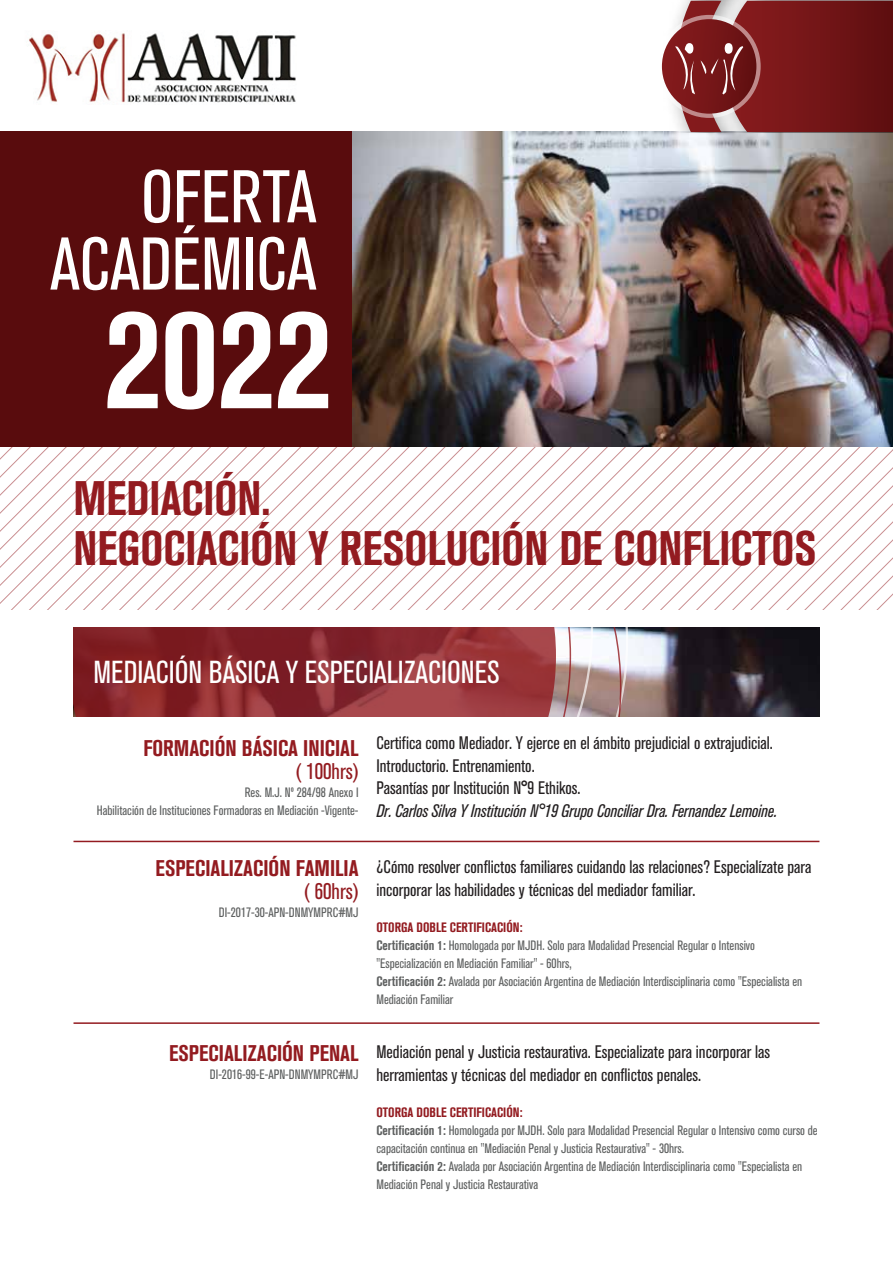
<style>
.page{position:relative;width:893px;height:1263px;background:#fff}
.page>*{position:absolute;margin:0;border:0;box-sizing:border-box;transform-origin:0 0}
.t1{font:700 condensed 143.55px "Akzidenz Grotesk BQ";color:#fff}
.t2{font:condensed 73.8px/67.2px "Akzidenz Grotesk BQ";color:#fff;text-align:right}
.t3{font:700 condensed 48px/49.5px "Akzidenz Grotesk BQ";color:#931b20}
.t4{font:condensed 31.5px "Akzidenz Grotesk BQ";color:#fff}
.t5{font:700 condensed 22.5px "Akzidenz Grotesk BQ";color:#931b20}
.t6{font:condensed 22.5px "Akzidenz Grotesk BQ";color:#931b20}
.t7{font:condensed 18px/22.5px "Akzidenz Grotesk BQ";color:#231f20}
.t8{font:italic condensed 18px "Akzidenz Grotesk BQ";color:#231f20}
.t9{font:condensed 13.5px/18px "Akzidenz Grotesk BQ";color:#5e6060}
.s1{font-weight:700;color:#931b20}
.s2{font-weight:700}
</style>
<div class="page">
<svg style="left:0;top:448px;width:17px;height:161px"></svg>
<svg style="left:17px;top:448px;width:18px;height:161px"></svg>
<svg style="left:35px;top:448px;width:18px;height:161px"></svg>
<svg style="left:53px;top:448px;width:18px;height:161px"></svg>
<svg style="left:71px;top:448px;width:18px;height:161px"></svg>
<svg style="left:89px;top:448px;width:18px;height:161px"></svg>
<svg style="left:107px;top:448px;width:18px;height:161px"></svg>
<svg style="left:125px;top:448px;width:18px;height:161px"></svg>
<svg style="left:143px;top:448px;width:18px;height:161px"></svg>
<svg style="left:161px;top:448px;width:18px;height:161px"></svg>
<svg style="left:179px;top:448px;width:19px;height:161px"></svg>
<svg style="left:198px;top:448px;width:18px;height:161px"></svg>
<svg style="left:216px;top:448px;width:18px;height:161px"></svg>
<svg style="left:234px;top:448px;width:18px;height:161px"></svg>
<svg style="left:252px;top:448px;width:18px;height:161px"></svg>
<svg style="left:270px;top:448px;width:18px;height:161px"></svg>
<svg style="left:288px;top:448px;width:18px;height:161px"></svg>
<svg style="left:306px;top:448px;width:18px;height:161px"></svg>
<svg style="left:324px;top:448px;width:18px;height:161px"></svg>
<svg style="left:342px;top:448px;width:18px;height:161px"></svg>
<svg style="left:360px;top:448px;width:18px;height:161px"></svg>
<svg style="left:378px;top:448px;width:18px;height:161px"></svg>
<svg style="left:396px;top:448px;width:18px;height:161px"></svg>
<svg style="left:414px;top:448px;width:18px;height:161px"></svg>
<svg style="left:432px;top:448px;width:18px;height:161px"></svg>
<svg style="left:450px;top:448px;width:18px;height:161px"></svg>
<svg style="left:468px;top:448px;width:18px;height:161px"></svg>
<svg style="left:486px;top:448px;width:18px;height:161px"></svg>
<svg style="left:504px;top:448px;width:18px;height:161px"></svg>
<svg style="left:522px;top:448px;width:18px;height:161px"></svg>
<svg style="left:540px;top:448px;width:18px;height:161px"></svg>
<svg style="left:558px;top:448px;width:18px;height:161px"></svg>
<svg style="left:576px;top:448px;width:18px;height:161px"></svg>
<svg style="left:594px;top:448px;width:18px;height:161px"></svg>
<svg style="left:612px;top:448px;width:18px;height:161px"></svg>
<svg style="left:630px;top:448px;width:263px;height:161px"></svg>
<img style="left:29px;top:33px;width:267px;height:70px">
<hr style="left:74px;top:841px;width:745px;height:1px;background:#931b20">
<hr style="left:74px;top:1022px;width:745px;height:2px;background:#931b20">
<img style="left:628px;top:627px;width:191px;height:90px">
<svg style="left:74px;top:627px;width:547px;height:90px;background:#933c41"></svg>
<div style="left:0;top:131px;width:353px;height:315px;background:#590c0d"></div>
<img style="left:353px;top:131px;width:540px;height:315px">
<div style="left:662px;top:19px;width:94px;height:95px;background:#831a1c;border-radius:47px"></div>
<svg style="left:675px;top:1px;width:218px;height:131px;background:#7d2729"></svg>
<h2 class="t2" style="left:50px;top:164px;width:268px">OFERTA<br>ACADÉMICA</h2>
<h1 class="t1" style="left:104px;top:276px;width:229px">2022</h1>
<h3 class="t3" style="left:74px;top:474px;width:744px">MEDIACIÓN.<br>NEGOCIACIÓN Y RESOLUCIÓN DE CONFLICTOS</h3>
<h3 class="t4" style="left:93px;top:654px;width:408px">MEDIACIÓN BÁSICA Y ESPECIALIZACIONES</h3>
<h3 class="t5" style="left:143px;top:736px;width:217px">FORMACIÓN BÁSICA INICIAL</h3>
<h3 class="t6" style="left:295px;top:758px;width:66px">( 100hrs)</h3>
<p class="t9" style="left:97px;top:783px;width:263px;text-align:right">Res. M.J. Nº 284/98 Anexo I<br>Habilitación de Instituciones Formadoras en Mediación -Vigente-</p>
<h3 class="t7" style="left:376px;top:732px;width:398px">Certifica como Mediador. Y ejerce en el ámbito prejudicial o extrajudicial.<br>Introductorio. Entrenamiento.<br>Pasantías por Institución N°9 Ethikos.</h3>
<h3 class="t8" style="left:376px;top:800px;width:402px">Dr. Carlos Silva Y Institución N°19 Grupo Conciliar Dra. Fernandez Lemoine.</h3>
<h3 class="t5" style="left:156px;top:855px;width:204px">ESPECIALIZACIÓN FAMILIA</h3>
<h3 class="t6" style="left:303px;top:878px;width:57px">( 60hrs)</h3>
<p class="t9" style="left:219px;top:903px;width:141px">DI-2017-30-APN-DNMYMPRC#MJ</p>
<h3 class="t7" style="left:376px;top:856px;width:437px">¿Cómo resolver conflictos familiares cuidando las relaciones? Especialízate para incorporar las habilidades y técnicas del mediador familiar.</h3>
<p class="t9" style="left:376px;top:918px;width:427px"><span class="s1">OTORGA DOBLE CERTIFICACIÓN:<br></span><span class="s2">Certificación 1:</span> Homologada por MJDH. Solo para Modalidad Presencial Regular o Intensivo "Especialización en Mediación Familiar" - 60hrs,<br><span class="s2">Certificación 2:</span> Avalada por Asociación Argentina de Mediación Interdisciplinaria como "Especialista en Mediación Familiar</p>
<h3 class="t5" style="left:169px;top:1041px;width:191px">ESPECIALIZACIÓN PENAL</h3>
<p class="t9" style="left:210px;top:1066px;width:150px">DI-2016-99-E-APN-DNMYMPRC#MJ</p>
<h3 class="t7" style="left:376px;top:1041px;width:395px">Mediación penal y Justicia restaurativa. Especializate para incorporar las herramientas y técnicas del mediador en conflictos penales.</h3>
<p class="t9" style="left:376px;top:1103px;width:443px"><span class="s1">OTORGA DOBLE CERTIFICACIÓN:<br></span><span class="s2">Certificación 1:</span> Homologada por MJDH. Solo para Modalidad Presencial Regular o Intensivo como curso de capacitación continua en "Mediación Penal y Justicia Restaurativa" - 30hrs.<br><span class="s2">Certificación 2:</span> Avalada por Asociación Argentina de Mediación Interdisciplinaria como "Especialista en Mediación Penal y Justicia Restaurativa</p>
</div>
